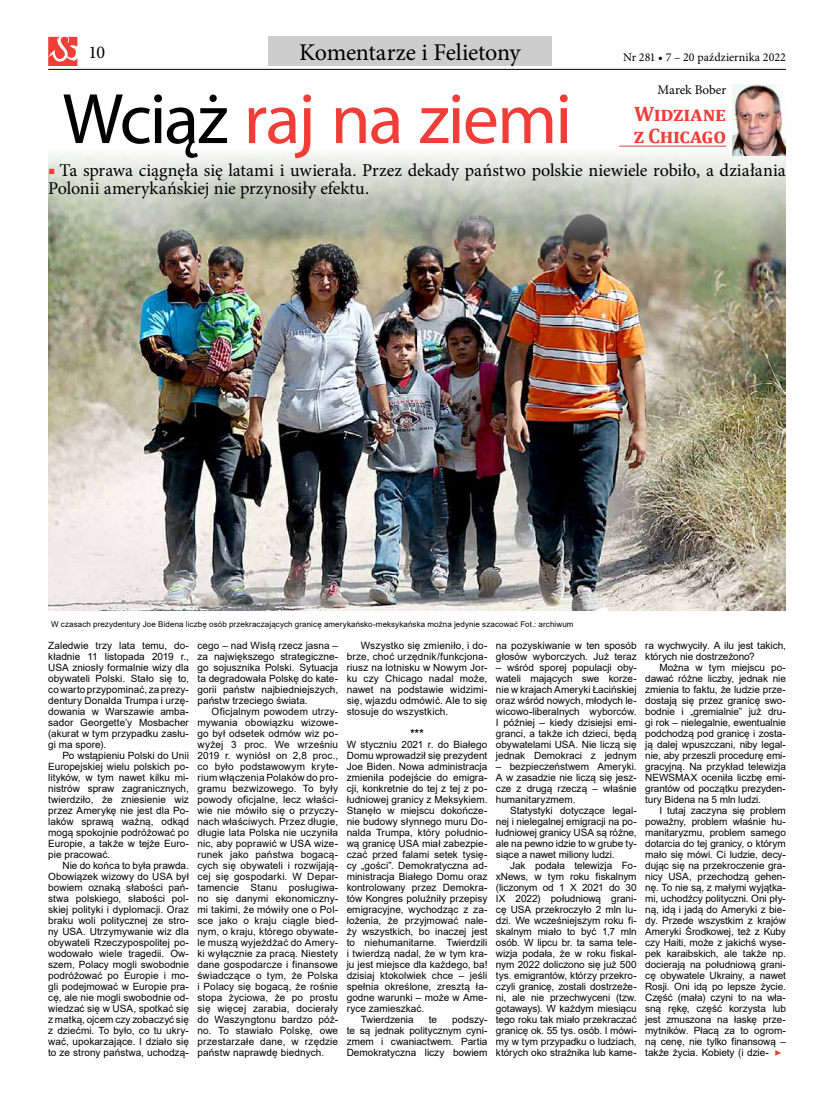
<style>
.page{position:relative;width:820px;height:1106px;background:#fff}
.page>*{position:absolute;margin:0;border:0;box-sizing:border-box;transform-origin:0 0}
.t1{font:72px "Myriad Pro";letter-spacing:-.025em;color:#f13d37}
.t2{font:24px "Minion Pro";color:#000}
.t3{font:700 21px/22px "Cambria";letter-spacing:-.015em;color:#f13d37}
.t4{font:18px/18px "Minion Pro";letter-spacing:-.015em;color:#000}
.t5{font:13.1px "Minion Pro";color:#000}
.t6{font:12px "Minion Pro";color:#000}
.t7{font:italic 12px "Minion Pro";color:#f13d37}
.t8{font:700 11px "Arial";color:#000}
.t9{font:10px/11px "Arial";color:#000;text-align:justify}
.t10{font:8px "Arial";letter-spacing:.01em;color:#000}
.s1{color:#000}
.s2{color:#f13d37}
</style>
<div class="page">
<div style="left:268px;top:37px;width:283px;height:29px;background:#cecdcd"></div>
<img style="left:48px;top:145px;width:737px;height:466px">
<hr style="left:619px;top:146px;width:107px;height:1px;background:#f13d37">
<img style="left:731px;top:84px;width:54px;height:71px">
<hr style="left:48px;top:69px;width:737px;height:1px;background:#000">
<svg style="left:48px;top:37px;width:29px;height:29px"></svg>
<h2 class="t2" style="left:299px;top:36px;width:223px">Komentarze i Felietony</h2>
<h3 class="t4" style="left:89px;top:43px;width:18px">10</h3>
<p class="t6" style="left:623px;top:49px;width:164px">Nr 281 • 7 – 20 października 2022</p>
<h3 class="t5" style="left:657px;top:81px;width:70px">Marek Bober</h3>
<h3 class="t3" style="left:633px;top:102px;width:94px">Widziane z Chicago</h3>
<h1 class="t1" style="left:62px;top:74px;width:511px"><span class="s1">Wciąż</span> raj na ziemi</h1>
<h3 class="t4" style="left:48px;top:161px;width:738px"><span class="s2">■</span> Ta sprawa ciągnęła się latami i uwierała. Przez dekady państwo polskie niewiele robiło, a działania<br>Polonii amerykańskiej nie przynosiły efektu.</h3>
<p class="t10" style="left:51px;top:619px;width:524px">W czasach prezydentury Joe Bidena liczbę osób przekraczających granicę amerykańsko-meksykańska można jedynie szacować Fot.: archiwum</p>
<p class="t9" style="left:48px;top:640px;width:142px">Zaledwie trzy lata temu, do&shy;kładnie 11 listopada 2019 r., USA zniosły formalnie wizy dla obywateli Polski. Stało się to, co warto przypominać, za prezy&shy;dentury Donalda Trumpa i urzę&shy;dowania w Warszawie amba&shy;sador Georgette’y Mosbacher (akurat w tym przypadku zasłu&shy;gi ma spore).</p>
<p class="t9" style="left:48px;top:750px;width:142px;text-indent:14px">Po wstąpieniu Polski do Unii Europejskiej wielu polskich po&shy;lityków, w tym nawet kilku mi&shy;nistrów spraw zagranicznych, twierdziło, że zniesienie wiz przez Amerykę nie jest dla Po&shy;laków sprawą ważną, odkąd mogą spokojnie podróżować po Europie, a także w tejże Euro&shy;pie pracować.</p>
<p class="t9" style="left:48px;top:860px;width:142px;text-indent:14px">Nie do końca to była prawda.<br>Obowiązek wizowy do USA był bowiem oznaką słabości pań&shy;stwa polskiego, słabości pol&shy;skiej polityki i dyplomacji. Oraz braku woli politycznej ze stro&shy;ny USA. Utrzymywanie wiz dla obywateli Rzeczypospolitej po&shy;wodowało wiele tragedii. Ow&shy;szem, Polacy mogli swobodnie podróżować po Europie i mo&shy;gli podejmować w Europie pra&shy;cę, ale nie mogli swobodnie od&shy;wiedzać się w USA, spotkać się z matką, ojcem czy zobaczyć się z dziećmi. To było, co tu ukry&shy;wać, upokarzające. I działo się to ze strony państwa, uchodzą-</p>
<p class="t9" style="left:197px;top:640px;width:142px">cego – nad Wisłą rzecz jasna – za największego strategiczne&shy;go sojusznika Polski. Sytuacja ta degradowała Polskę do kate&shy;gorii państw najbiedniejszych, państw trzeciego świata.</p>
<p class="t9" style="left:197px;top:706px;width:142px;text-indent:14px">Oficjalnym powodem utrzy&shy;mywania obowiązku wizowe&shy;go był odsetek odmów wiz po&shy;wyżej 3 proc. We wrześniu 2019 r. wyniósł on 2,8 proc., co było podstawowym kryte&shy;rium włączenia Polaków do pro&shy;gramu bezwizowego. To były powody oficjalne, lecz właści&shy;wie nie mówiło się o przyczy&shy;nach właściwych. Przez długie, długie lata Polska nie uczyniła nic, aby poprawić w USA wize&shy;runek jako państwa bogacą&shy;cych się obywateli i rozwijają&shy;cej się gospodarki. W Depar&shy;tamencie Stanu posługiwa&shy;no się danymi ekonomiczny&shy;mi takimi, że mówiły one o Pol&shy;sce jako o kraju ciągle bied&shy;nym, o kraju, którego obywate&shy;le muszą wyjeżdżać do Amery&shy;ki wyłącznie za pracą. Niestety dane gospodarcze i finansowe świadczące o tym, że Polska i Polacy się bogacą, że rośnie stopa życiowa, że po prostu się więcej zarabia, docierały do Waszyngtonu bardzo póź&shy;no. To stawiało Polskę, owe przestarzałe dane, w rzędzie państw naprawdę biednych.</p>
<p class="t9" style="left:346px;top:640px;width:142px;text-indent:14px">Wszystko się zmieniło, i do&shy;brze, choć urzędnik/funkcjona&shy;riusz na lotnisku w Nowym Jor&shy;ku czy Chicago nadal może, nawet na podstawie widzimi&shy;się, wjazdu odmówić. Ale to się stosuje do wszystkich.</p>
<p class="t8" style="left:410px;top:725px;width:15px">***</p>
<p class="t9" style="left:346px;top:739px;width:142px">W styczniu 2021 r. do Białego</p>
<p class="t9" style="left:346px;top:750px;width:142px">Domu wprowadził się prezydent</p>
<p class="t9" style="left:346px;top:761px;width:142px">Joe Biden. Nowa administracja</p>
<p class="t9" style="left:346px;top:772px;width:142px">zmieniła podejście do emigra-</p>
<p class="t9" style="left:346px;top:783px;width:142px">cji, konkretnie do tej z tej z po-</p>
<p class="t9" style="left:346px;top:794px;width:142px">łudniowej granicy z Meksykiem.</p>
<p class="t9" style="left:346px;top:805px;width:142px">Stanęło w miejscu dokończe-</p>
<p class="t9" style="left:346px;top:816px;width:142px">nie budowy słynnego muru Do-</p>
<p class="t9" style="left:346px;top:827px;width:142px">nalda Trumpa, który południo-</p>
<p class="t9" style="left:346px;top:838px;width:142px">wą granicę USA miał zabezpie-</p>
<p class="t9" style="left:346px;top:849px;width:142px">czać przed falami setek tysię-</p>
<p class="t9" style="left:346px;top:860px;width:142px">cy „gości”. Demokratyczna ad-</p>
<p class="t9" style="left:346px;top:871px;width:142px">ministracja Białego Domu oraz</p>
<p class="t9" style="left:346px;top:882px;width:142px">kontrolowany przez Demokra-</p>
<p class="t9" style="left:346px;top:893px;width:142px">tów Kongres poluźniły przepisy</p>
<p class="t9" style="left:346px;top:904px;width:142px">emigracyjne, wychodząc z za-</p>
<p class="t9" style="left:346px;top:915px;width:142px">łożenia, że przyjmować nale-</p>
<p class="t9" style="left:346px;top:926px;width:142px">ży wszystkich, bo inaczej jest</p>
<p class="t9" style="left:346px;top:937px;width:142px">to niehumanitarne. Twierdzili</p>
<p class="t9" style="left:346px;top:948px;width:142px">i twierdzą nadal, że w tym kra-</p>
<p class="t9" style="left:346px;top:959px;width:142px">ju jest miejsce dla każdego, ba!</p>
<p class="t9" style="left:346px;top:970px;width:142px">dzisiaj ktokolwiek chce – jeśli</p>
<p class="t9" style="left:346px;top:981px;width:142px">spełnia określone, zresztą ła-</p>
<p class="t9" style="left:346px;top:992px;width:142px">godne warunki – może w Ame-</p>
<p class="t9" style="left:346px;top:1003px;width:79px">ryce zamieszkać.</p>
<p class="t9" style="left:361px;top:1014px;width:54px">Twierdzenia</p>
<p class="t9" style="left:428px;top:1014px;width:10px">te</p>
<p class="t9" style="left:346px;top:1014px;width:142px;text-indent:105px">podszy&shy;te są jednak politycznym cyni&shy;zmem i cwaniactwem. Partia Demokratyczna liczy bowiem</p>
<p class="t9" style="left:495px;top:640px;width:142px">na pozyskiwanie w ten sposób głosów wyborczych. Już teraz</p>
<p class="t9" style="left:495px;top:662px;width:142px">– wśród sporej populacji oby&shy;wateli mających swe korze&shy;nie w krajach Ameryki Łacińskiej oraz wśród nowych, młodych le&shy;wicowo-liberalnych wyborców.<br>I później – kiedy dzisiejsi emi&shy;granci, a także ich dzieci, będą obywatelami USA. Nie liczą się jednak Demokraci z jednym</p>
<p class="t9" style="left:495px;top:761px;width:142px">– bezpieczeństwem Ameryki.<br>A w zasadzie nie liczą się jesz&shy;cze z drugą rzeczą – właśnie humanitaryzmem.</p>
<p class="t9" style="left:495px;top:805px;width:142px;text-indent:14px">Statystyki dotyczące legal&shy;nej i nielegalnej emigracji na po&shy;łudniowej granicy USA są różne, ale na pewno idzie to w grube ty&shy;siące a nawet miliony ludzi.</p>
<p class="t9" style="left:495px;top:860px;width:142px;text-indent:14px">Jak podała telewizja Fo&shy;xNews, w tym roku fiskalnym (liczonym od 1 X 2021 do 30<br>IX 2022) południową grani&shy;cę USA przekroczyło 2 mln lu&shy;dzi. We wcześniejszym roku fi&shy;skalnym miało to być 1,7 mln osób. W lipcu br. ta sama tele&shy;wizja podała, że w roku fiskal&shy;nym 2022 doliczono się już 500 tys. emigrantów, którzy przekro&shy;czyli granicę, zostali dostrzeże&shy;ni, ale nie przechwyceni (tzw. gotaways). W każdym miesiącu tego roku tak miało przekraczać granicę ok. 55 tys. osób. I mówi&shy;my w tym przypadku o ludziach, których oko strażnika lub kame-</p>
<p class="t9" style="left:645px;top:640px;width:142px">ra wychwyciły. A ilu jest takich, których nie dostrzeżono?</p>
<p class="t9" style="left:645px;top:662px;width:142px;text-indent:14px">Można w tym miejscu po&shy;dawać różne liczby, jednak nie zmienia to faktu, że ludzie prze&shy;dostają się przez granicę swo&shy;bodnie i „gremialnie” już dru&shy;gi rok – nielegalnie, ewentualnie podchodzą pod granicę i zosta&shy;ją dalej wpuszczani, niby legal&shy;nie, aby przeszli procedurę emi&shy;gracyjną. Na przykład telewizja NEWSMAX oceniła liczbę emi&shy;grantów od początku prezyden&shy;tury Bidena na 5 mln ludzi.</p>
<p class="t9" style="left:645px;top:805px;width:142px;text-indent:14px">I tutaj zaczyna się problem poważny, problem właśnie hu&shy;manitaryzmu, problem samego dotarcia do tej granicy, o którym mało się mówi. Ci ludzie, decy&shy;dując się na przekroczenie gra&shy;nicy USA, przechodzą gehen&shy;nę. To nie są, z małymi wyjątka&shy;mi, uchodźcy polityczni. Oni pły&shy;ną, idą i jadą do Ameryki z bie&shy;dy. Przede wszystkim z krajów Ameryki Środkowej, też z Kuby czy Haiti, może z jakichś wyse&shy;pek karaibskich, ale także np. docierają na południową grani&shy;cę obywatele Ukrainy, a nawet Rosji. Oni idą po lepsze życie.<br>Część (mała) czyni to na wła&shy;sną rękę, część korzysta lub jest zmuszona na łaskę prze&shy;mytników. Płacą za to ogrom&shy;ną cenę, nie tylko finansową – także życia. Kobiety (i dzie-</p>
<p class="t7" style="left:774px;top:1044px;width:9px">▶</p>
</div>
